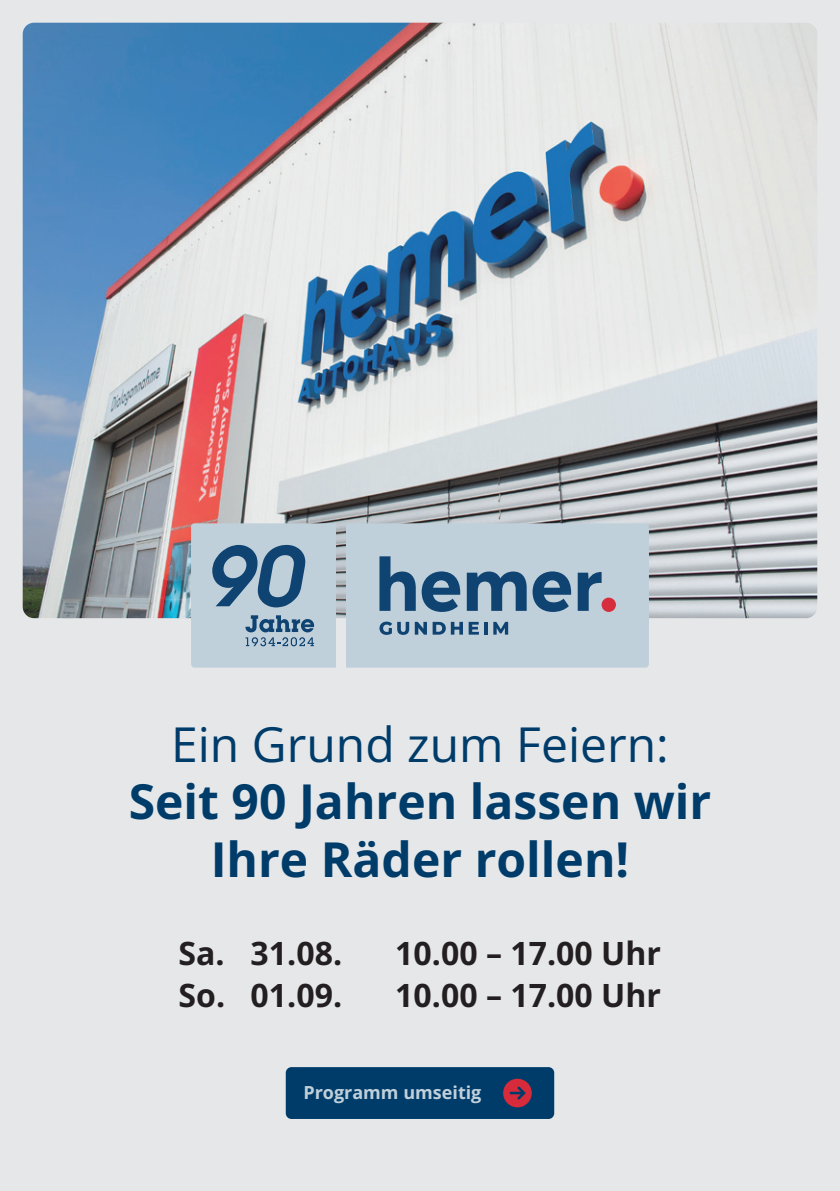
<style>
.page{position:relative;width:840px;height:1191px;background:#fff}
.page>*{position:absolute;margin:0;border:0;box-sizing:border-box;transform-origin:0 0}
.t1{font:700 48px/57.6px "Open Sans";color:#003c6a;text-align:center}
.t2{font:48px "Open Sans";color:#003c6a}
.t3{font:700 32px "Open Sans";color:#231f20}
.t4{font:700 18px "Open Sans";color:#c0d0db}
</style>
<div class="page">
<div style="left:0;top:0;width:839px;height:1191px;background:#e6e7e9"></div>
<img style="left:23px;top:23px;width:793px;height:595px">
<div style="left:285px;top:1067px;width:269px;height:52px;background:#003c6a;border-radius:6px"></div>
<svg style="left:503px;top:1078px;width:28px;height:29px"></svg>
<div style="left:346px;top:523px;width:302px;height:144px;background:#c0d0db"></div>
<svg style="left:379px;top:556px;width:36px;height:55px"></svg>
<svg style="left:421px;top:571px;width:39px;height:41px"></svg>
<svg style="left:466px;top:571px;width:60px;height:40px"></svg>
<svg style="left:532px;top:571px;width:39px;height:41px"></svg>
<svg style="left:577px;top:572px;width:24px;height:39px"></svg>
<div style="left:601px;top:597px;width:14px;height:15px;background:#d62e3c;border-radius:50%"></div>
<svg style="left:379px;top:621px;width:47px;height:14px"></svg>
<svg style="left:432px;top:622px;width:30px;height:12px"></svg>
<svg style="left:468px;top:622px;width:10px;height:12px"></svg>
<svg style="left:484px;top:622px;width:3px;height:12px"></svg>
<svg style="left:493px;top:622px;width:15px;height:12px"></svg>
<div style="left:191px;top:523px;width:144px;height:144px;background:#c0d0db"></div>
<svg style="left:212px;top:545px;width:93px;height:62px"></svg>
<svg style="left:245px;top:615px;width:69px;height:31px"></svg>
<h1 class="t2" style="left:171px;top:711px;width:499px">Ein Grund zum Feiern:</h1>
<h1 class="t1" style="left:129px;top:772px;width:583px">Seit 90 Jahren lassen wir<br>Ihre Räder rollen!</h1>
<p class="t3" style="left:178px;top:931px;width:165px">Sa. 31.08.</p>
<p class="t3" style="left:395px;top:931px;width:267px">10.00 – 17.00 Uhr</p>
<p class="t3" style="left:178px;top:973px;width:165px">So. 01.09.</p>
<p class="t3" style="left:395px;top:973px;width:267px">10.00 – 17.00 Uhr</p>
<p class="t4" style="left:303px;top:1080px;width:179px">Programm umseitig</p>
</div>
